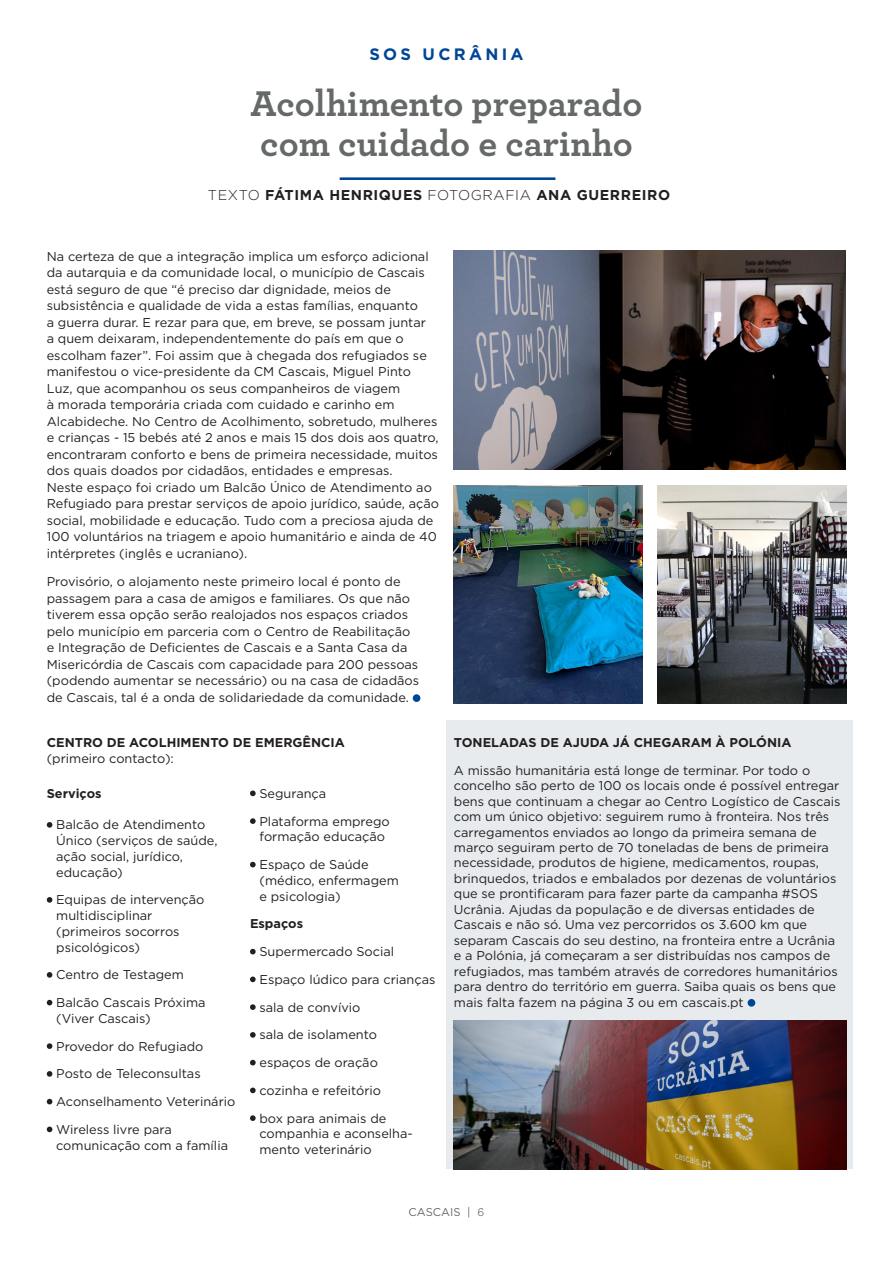
<style>
.page{position:relative;width:893px;height:1263px;background:#fff}
.page>*{position:absolute;margin:0;border:0;box-sizing:border-box;transform-origin:0 0}
._00_Titulo{font:700 37.5px/40.5px "Archer";color:#656969}
._00_Tema{font:700 16.5px "Gotham";letter-spacing:.2em;color:#004696}
._00_Nome_Jornalista{font:700 14.25px "Gotham";letter-spacing:.04em;color:#231f20}
.t1{font:12.75px/16.5px "Gotham";color:#231f20}
.t2{font:700 12.75px/15.8px "Gotham";color:#231f20}
.t3{font:11.25px "Gotham";color:#656969}
.s1{font-weight:300}
.s2{font-weight:400}
.s3{font-family:"Archer";font-size:12px}
</style>
<div class="page">
<div style="left:446px;top:721px;width:407px;height:448px;background:#e7ebee"></div>
<div style="left:413px;top:694px;width:7px;height:8px;background:#004696;border-radius:50%"></div>
<img style="left:453px;top:486px;width:190px;height:217px">
<img style="left:453px;top:250px;width:392px;height:220px">
<hr style="left:340px;top:177px;width:215px;height:3px;background:#004696">
<svg style="left:47px;top:822px;width:5px;height:6px"></svg>
<svg style="left:47px;top:897px;width:5px;height:6px"></svg>
<svg style="left:47px;top:972px;width:5px;height:6px"></svg>
<svg style="left:47px;top:1000px;width:5px;height:5px"></svg>
<svg style="left:47px;top:1043px;width:5px;height:6px"></svg>
<svg style="left:47px;top:1071px;width:5px;height:6px"></svg>
<svg style="left:47px;top:1099px;width:5px;height:5px"></svg>
<svg style="left:47px;top:1126px;width:5px;height:6px"></svg>
<svg style="left:250px;top:790px;width:6px;height:6px"></svg>
<svg style="left:250px;top:818px;width:6px;height:6px"></svg>
<svg style="left:250px;top:862px;width:6px;height:5px"></svg>
<svg style="left:250px;top:949px;width:6px;height:5px"></svg>
<svg style="left:250px;top:976px;width:6px;height:6px"></svg>
<svg style="left:250px;top:1004px;width:6px;height:6px"></svg>
<svg style="left:250px;top:1032px;width:6px;height:6px"></svg>
<svg style="left:250px;top:1060px;width:6px;height:5px"></svg>
<svg style="left:250px;top:1087px;width:6px;height:6px"></svg>
<svg style="left:250px;top:1115px;width:6px;height:6px"></svg>
<img style="left:454px;top:1021px;width:392px;height:148px">
<div style="left:748px;top:999px;width:7px;height:8px;background:#004696;border-radius:50%"></div>
<img style="left:658px;top:485px;width:188px;height:218px">
<p class="_00_Tema" style="left:369px;top:43px;width:156px">SOS UCRÂNIA</p>
<p class="_00_Titulo" style="left:250px;top:80px;width:394px">Acolhimento preparado com cuidado e carinho</p>
<p class="_00_Nome_Jornalista" style="left:208px;top:185px;width:464px"><span class="s1">TEXTO</span> FÁTIMA HENRIQUES <span class="s1">FOTOGRAFIA</span> ANA GUERREIRO</p>
<p class="t1" style="left:47px;top:248px;width:394px">Na certeza de que a integração implica um esforço adicional da autarquia e da comunidade local, o município de Cascais está seguro de que “é preciso dar dignidade, meios de subsistência e qualidade de vida a estas famílias, enquanto<br>a guerra durar. E rezar para que, em breve, se possam juntar<br>a quem deixaram, independentemente do país em que o escolham fazer”. Foi assim que à chegada dos refugiados se manifestou o vice-presidente da CM Cascais, Miguel Pinto Luz, que acompanhou os seus companheiros de viagem<br>à morada temporária criada com cuidado e carinho em Alcabideche. No Centro de Acolhimento, sobretudo, mulheres e crianças - 15 bebés até 2 anos e mais 15 dos dois aos quatro, encontraram conforto e bens de primeira necessidade, muitos dos quais doados por cidadãos, entidades e empresas.<br>Neste espaço foi criado um Balcão Único de Atendimento ao Refugiado para prestar serviços de apoio jurídico, saúde, ação social, mobilidade e educação. Tudo com a preciosa ajuda de 100 voluntários na triagem e apoio humanitário e ainda de 40 intérpretes (inglês e ucraniano).</p>
<p class="t1" style="left:47px;top:573px;width:374px">Provisório, o alojamento neste primeiro local é ponto de passagem para a casa de amigos e familiares. Os que não tiverem essa opção serão realojados nos espaços criados pelo município em parceria com o Centro de Reabilitação e Integração de Deficientes de Cascais e a Santa Casa da Misericórdia de Cascais com capacidade para 200 pessoas (podendo aumentar se necessário) ou na casa de cidadãos de Cascais, tal é a onda de solidariedade da comunidade.</p>
<p class="t2" style="left:47px;top:735px;width:300px">CENTRO DE ACOLHIMENTO DE EMERGÊNCIA <span class="s2">(primeiro contacto):</span></p>
<p class="t2" style="left:454px;top:735px;width:339px">TONELADAS DE AJUDA JÁ CHEGARAM À POLÓNIA</p>
<p class="t1" style="left:454px;top:762px;width:388px;line-height:15.5px">A missão humanitária está longe de terminar. Por todo o concelho são perto de 100 os locais onde é possível entregar bens que continuam a chegar ao Centro Logístico de Cascais com um único objetivo: seguirem rumo à fronteira. Nos três carregamentos enviados ao longo da primeira semana de março seguiram perto de 70 toneladas de bens de primeira necessidade, produtos de higiene, medicamentos, roupas, brinquedos, triados e embalados por dezenas de voluntários que se prontificaram para fazer parte da campanha #SOS Ucrânia. Ajudas da população e de diversas entidades de Cascais e não só. Uma vez percorridos os 3.600 km que separam Cascais do seu destino, na fronteira entre a Ucrânia e a Polónia, já começaram a ser distribuídas nos campos de refugiados, mas também através de corredores humanitários para dentro do território em guerra. Saiba quais os bens que mais falta fazem na página 3 ou em cascais.pt</p>
<p class="t2" style="left:47px;top:785px;width:56px">Serviços</p>
<p class="t1" style="left:56px;top:817px;width:163px;line-height:15.8px">Balcão de Atendimento<br>Único (serviços de saúde, ação social, jurídico, educação)</p>
<p class="t1" style="left:56px;top:892px;width:150px;line-height:15.8px">Equipas de intervenção multidisciplinar (primeiros socorros psicológicos)</p>
<p class="t1" style="left:56px;top:966px;width:129px">Centro de Testagem</p>
<p class="t1" style="left:56px;top:994px;width:151px;line-height:15.8px">Balcão Cascais Próxima (Viver Cascais)</p>
<p class="t1" style="left:56px;top:1037px;width:149px">Provedor do Refugiado</p>
<p class="t1" style="left:56px;top:1065px;width:146px">Posto de Teleconsultas</p>
<p class="t1" style="left:56px;top:1093px;width:181px">Aconselhamento Veterinário</p>
<p class="t1" style="left:56px;top:1121px;width:173px;line-height:15.8px">Wireless livre para comunicação com a família</p>
<p class="t1" style="left:259px;top:779px;width:132px;line-height:27.8px">Segurança<br>Plataforma emprego</p>
<p class="t1" style="left:259px;top:823px;width:127px;line-height:27.8px">formação educação<br>Espaço de Saúde</p>
<p class="t1" style="left:259px;top:872px;width:141px;line-height:15.8px">(médico, enfermagem e psicologia)</p>
<p class="t2" style="left:250px;top:916px;width:55px">Espaços</p>
<p class="t1" style="left:259px;top:937px;width:178px;line-height:27.8px">Supermercado Social<br>Espaço lúdico para crianças sala de convívio<br>sala de isolamento<br>espaços de oração<br>cozinha e refeitório<br>box para animais de</p>
<p class="t1" style="left:259px;top:1126px;width:155px;line-height:15.8px">companhia e aconselha&shy;mento veterinário</p>
<p class="t3" style="left:409px;top:1205px;width:77px">CASCAIS | <span class="s3">6</span></p>
</div>
